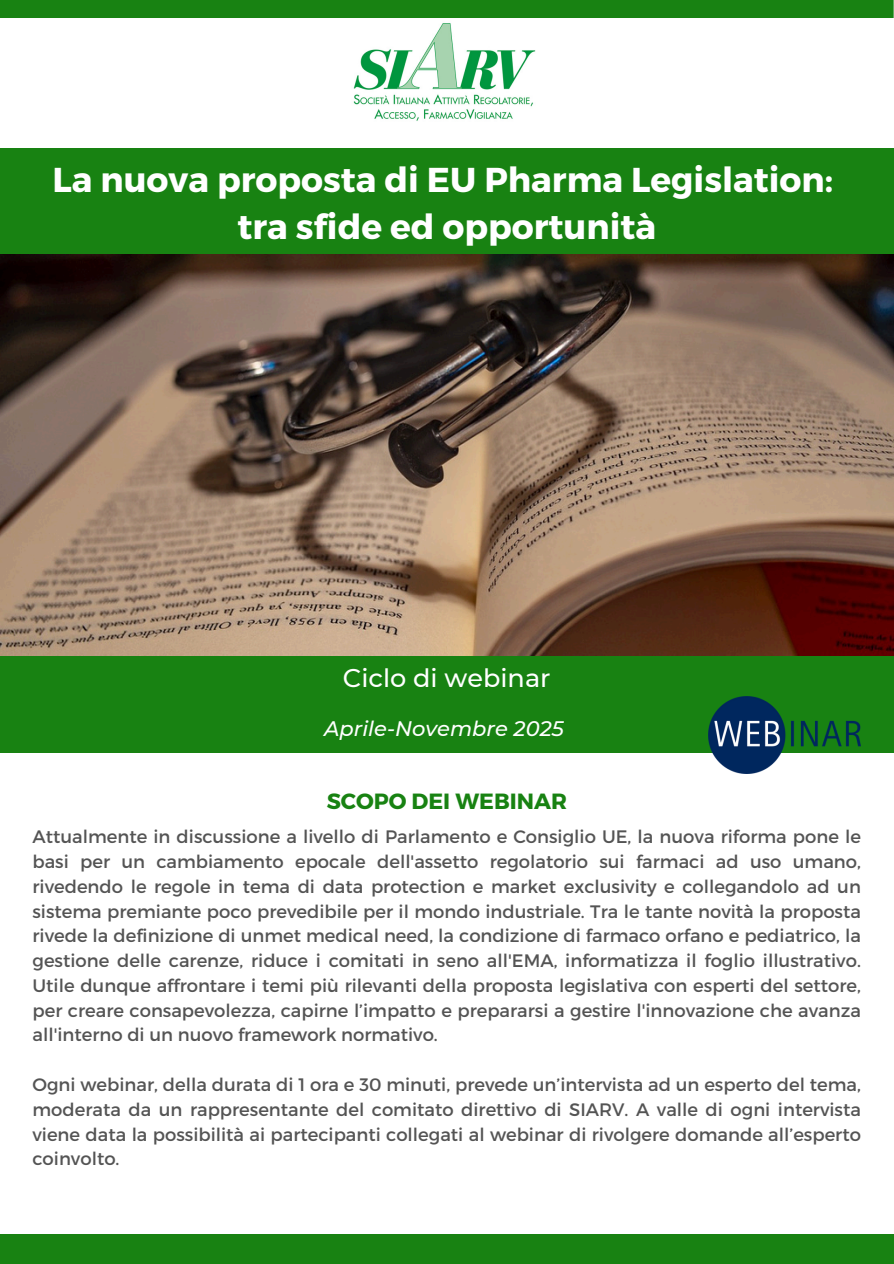
<style>
.page{position:relative;width:894px;height:1264px;background:#fff}
.page>*{position:absolute;margin:0;border:0;box-sizing:border-box;transform-origin:0 0}
.t1{font:700 34.5px/47.2px "Montserrat";color:#fff;text-align:center}
.t2{font:500 25.5px "Montserrat";color:#fff}
.t3{font:700 22.05px "Montserrat";color:#188212}
.t4{font:italic 500 21px "Montserrat";color:#fff}
.t5{font:18px/24.8px "Montserrat";color:#545454;text-align:justify}
</style>
<div class="page">
<div style="left:0;top:148px;width:892px;height:604px;background:#188212"></div>
<img style="left:353px;top:23px;width:183px;height:98px">
<div style="left:0;top:1233px;width:893px;height:30px;background:#188212"></div>
<div style="left:0;top:0;width:893px;height:18px;background:#188212"></div>
<img style="left:0;top:254px;width:893px;height:401px">
<img style="left:708px;top:696px;width:152px;height:77px">
<p class="t1" style="left:52px;top:154px;width:781px">La nuova proposta di EU Pharma Legislation: tra sfide ed opportunità</p>
<h4 class="t2" style="left:343px;top:662px;width:209px">Ciclo di webinar</h4>
<h1 class="t4" style="left:324px;top:715px;width:241px">Aprile-Novembre 2025</h1>
<p class="t3" style="left:326px;top:786px;width:242px">SCOPO DEI WEBINAR</p>
<p class="t5" style="left:32px;top:823px;width:829px">Attualmente in discussione a livello di Parlamento e Consiglio UE, la nuova riforma pone le basi per un cambiamento epocale dell'assetto regolatorio sui farmaci ad uso umano, rivedendo le regole in tema di data protection e market exclusivity e collegandolo ad un sistema premiante poco prevedibile per il mondo industriale. Tra le tante novità la proposta rivede la definizione di unmet medical need, la condizione di farmaco orfano e pediatrico, la gestione delle carenze, riduce i comitati in seno all'EMA, informatizza il foglio illustrativo.<br>Utile dunque affrontare i temi più rilevanti della proposta legislativa con esperti del settore, per creare consapevolezza, capirne l’impatto e prepararsi a gestire l'innovazione che avanza all'interno di un nuovo framework normativo.</p>
<h2 class="t5" style="left:32px;top:1071px;width:829px">Ogni webinar, della durata di 1 ora e 30 minuti, prevede un’intervista ad un esperto del tema, moderata da un rappresentante del comitato direttivo di SIARV. A valle di ogni intervista viene data la possibilità ai partecipanti collegati al webinar di rivolgere domande all’esperto coinvolto.</h2>
</div>
